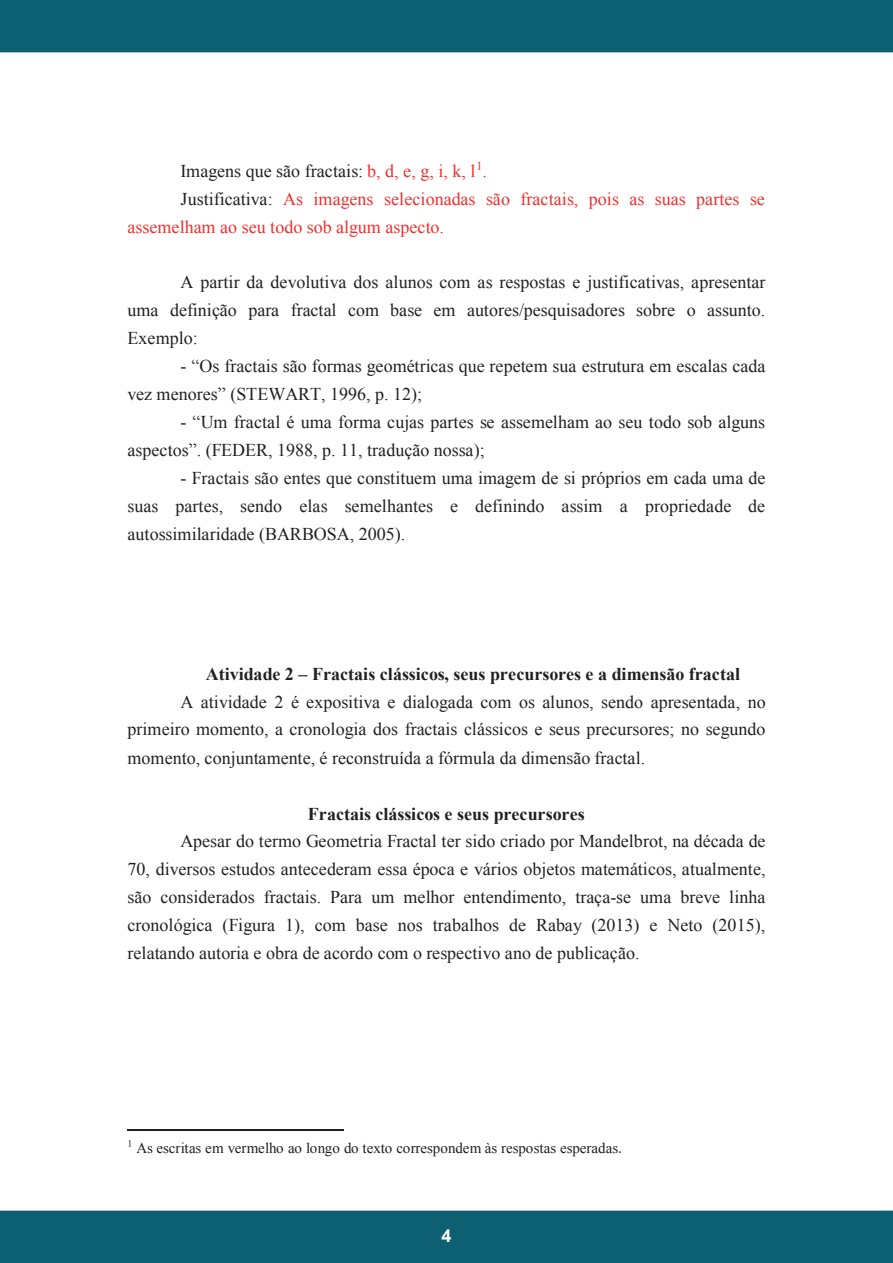
<style>
.page{position:relative;width:893px;height:1263px;background:#fff}
.page>*{position:absolute;margin:0;border:0;box-sizing:border-box;transform-origin:0 0}
.t1{font:18px/27.9px "Times New Roman";color:#231f20;text-align:justify}
.t2{font:18px "Times New Roman";letter-spacing:.005em;color:#ee2f2d}
.t3{font:700 18px "Times New Roman";color:#231f20}
.t4{font:700 18px "Arial";color:#fff}
.t5{font:15px "Times New Roman";letter-spacing:-.005em;color:#231f20}
.s1{color:#ee2f2d}
.s2{color:#231f20}
.s3{font-family:"Calibri"}
</style>
<div class="page">
<img style="left:0;top:0;width:893px;height:1263px">
<hr style="left:128px;top:1130px;width:216px;height:1px;background:#231f20">
<p class="t1" style="left:181px;top:156px;width:308px">Imagens que são fractais: <span class="s1">b, d, e, g, i, k, l</span><sup>1</sup><span class="s1">.</span></p>
<p class="t2" style="left:181px;top:186px;width:586px"><span class="s2">Justificativa:</span> As imagens selecionadas são fractais, pois as suas partes se</p>
<p class="t2" style="left:127px;top:214px;width:318px">assemelham ao seu todo sob algum aspecto.</p>
<p class="t1" style="left:127px;top:268px;width:640px;text-indent:53px">A partir da devolutiva dos alunos com as respostas e justificativas, apresentar uma definição para fractal com base em autores/pesquisadores sobre o assunto.<br>Exemplo:</p>
<p class="t1" style="left:127px;top:352px;width:639px;text-indent:53px">- “Os fractais são formas geométricas que repetem sua estrutura em escalas cada vez menores” (STEWART, 1996, p. 12);</p>
<p class="t1" style="left:127px;top:408px;width:639px;text-indent:53px">- “Um fractal é uma forma cujas partes se assemelham ao seu todo sob alguns aspectos”. (FEDER, 1988, p. 11, tradução nossa);</p>
<p class="t1" style="left:127px;top:464px;width:639px;text-indent:53px">- Fractais são entes que constituem uma imagem de si próprios em cada uma de suas partes, sendo elas semelhantes e definindo assim a propriedade de autossimilaridade (BARBOSA, 2005).</p>
<p class="t3" style="left:206px;top:661px;width:536px">Atividade 2 – Fractais clássicos, seus precursores e a dimensão fractal</p>
<p class="t1" style="left:127px;top:687px;width:640px;text-indent:53px">A atividade 2 é expositiva e dialogada com os alunos, sendo apresentada, no primeiro momento, a cronologia dos fractais clássicos e seus precursores; no segundo momento, conjuntamente, é reconstruída a fórmula da dimensão fractal.</p>
<p class="t3" style="left:308px;top:801px;width:278px">Fractais clássicos e seus precursores</p>
<p class="t1" style="left:127px;top:827px;width:640px;text-indent:53px">Apesar do termo Geometria Fractal ter sido criado por Mandelbrot, na década de 70, diversos estudos antecederam essa época e vários objetos matemáticos, atualmente, são considerados fractais. Para um melhor entendimento, traça-se uma breve linha cronológica (Figura 1), com base nos trabalhos de Rabay (2013) e Neto (2015), relatando autoria e obra de acordo com o respectivo ano de publicação.</p>
<p class="t5" style="left:128px;top:1137px;width:496px"><sup>1</sup> As escritas em vermelho ao longo do texto correspondem às respostas esperadas<span class="s3">.</span></p>
<p class="t4" style="left:441px;top:1224px;width:12px">4</p>
</div>
